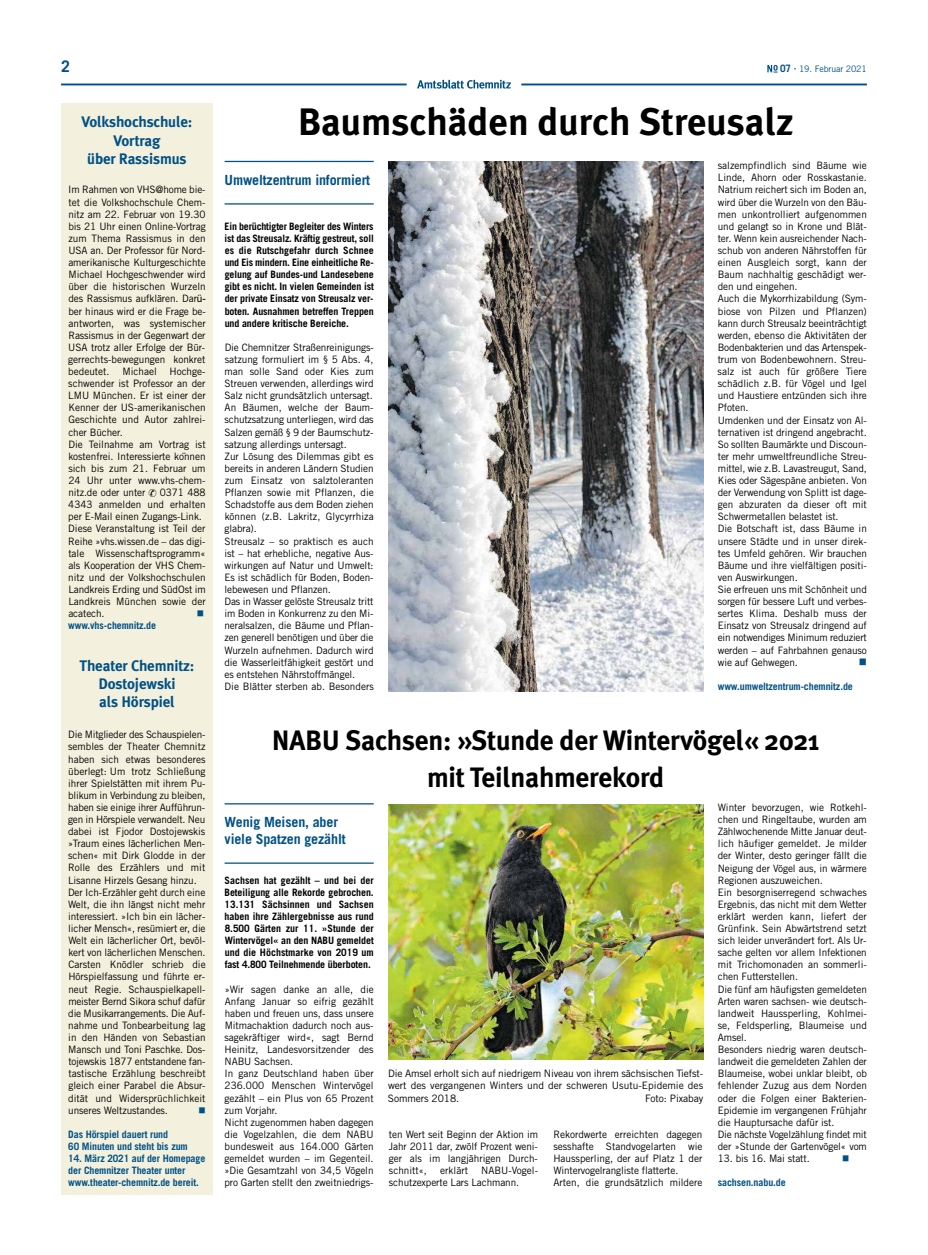
<style>
.page{position:relative;width:928px;height:1255px;background:#fff}
.page>*{position:absolute;margin:0;border:0;box-sizing:border-box;transform-origin:0 0}
.t1{font:700 38.25px "Meta Plus";color:#000}
.t2{font:700 28px/36.2px "Meta Plus";letter-spacing:-.01em;color:#000;text-align:center}
.t3{font:700 15.88px "Trade Gothic LT Std";color:#005186}
.t4{font:700 15.25px/18.4px "Meta Plus";letter-spacing:-.01em;color:#005186;text-align:center}
.t5{font:700 14px/16.9px "Trade Gothic LT Std";letter-spacing:-.01em;color:#005186}
.t6{font:11.5px "Wingdings";color:#005186;scale:.95 1}
.t7{font:10.25px/12.1px "Trade Gothic LT Std";letter-spacing:-.01em;color:#000}
.t8{font:700 10.25px/12.1px "Trade Gothic LT Std";letter-spacing:-.01em;color:#000;text-align:justify}
.t9{font:700 10.25px/12.1px "Trade Gothic LT Std";letter-spacing:-.01em;color:#005186}
.t10{font:10.25px "Wingdings";color:#005186;scale:.95 1}
.t11{font:8.88px "Trade Gothic LT Std";letter-spacing:-.01em;color:#005186}
.s1{font-weight:700;font-size:10.25px}
.s2{font-family:"Microsoft Sans Serif"}
</style>
<div class="page">
<hr style="left:61px;top:83px;width:345px;height:2px;background:#005186">
<hr style="left:521px;top:83px;width:345px;height:2px;background:#005186">
<svg style="left:417px;top:80px;width:94px;height:9px"></svg>
<svg style="left:767px;top:65px;width:10px;height:8px"></svg>
<div style="left:61px;top:103px;width:152px;height:1091px;background:#f3f0dd"></div>
<hr style="left:224px;top:161px;width:149px;height:1px;background:#005186">
<hr style="left:224px;top:203px;width:149px;height:1px;background:#005186">
<img style="left:388px;top:162px;width:315px;height:529px">
<hr style="left:224px;top:803px;width:149px;height:1px;background:#005186">
<hr style="left:224px;top:862px;width:149px;height:1px;background:#005186">
<img style="left:388px;top:804px;width:315px;height:255px">
<h3 class="t3" style="left:61px;top:57px;width:10px">2</h3>
<p class="t11" style="left:780px;top:64px;width:88px"><span class="s1">07</span> 19. Februar 2021</p>
<h3 class="t4" style="left:81px;top:113px;width:112px">Volkshochschule:<br>Vortrag<br>über Rassismus</h3>
<p class="t7" style="left:68px;top:184px;width:139px">Im Rahmen von VHS@home bie&shy;tet die Volkshochschule Chem&shy;nitz am 22. Februar von 19.30 bis 21 Uhr einen Online-Vortrag zum Thema Rassismus in den<br>USA an. Der Professor für Nord&shy;amerikanische Kulturgeschichte<br>Michael Hochgeschwender wird über die historischen Wurzeln des Rassismus aufklären. Dar<span class="s2">ü&shy;</span>ber hinaus wird er die Frage be&shy;antworten, was systemischer<br>Rassismus in der Gegenwart der<br>USA trotz aller Erfolge der Bür&shy;gerrechts-bewegungen konkret bedeutet. Michael Hochge&shy;schwender ist Professor an der<br>LMU München. Er ist einer der<br>Kenner der US-amerikanischen<br>Geschichte und Autor zahlrei&shy;cher Bücher.<br>Die Teilnahme am Vortrag ist kostenfrei. Interessierte kon<span class="s2">̈</span> nen sich bis zum 21. Februar um<br>24 Uhr unter www.vhs-chem&shy;nitz.de oder unter</p>
<p class="t7" style="left:68px;top:486px;width:139px;text-indent:91px">0371 488<br>4343 anmelden und erhalten per E-Mail einen Zugangs-Link.<br>Diese Veranstaltung ist Teil der<br>Reihe »vhs.wissen.de – das digi&shy;tale Wissenschaftsprogramm« als Kooperation der VHS Chem&shy;nitz und der Volkshochschulen<br>Landkreis Erding und SüdOst im<br>Landkreis München sowie der acatech.</p>
<p class="t10" style="left:197px;top:608px;width:9px">■</p>
<p class="t9" style="left:68px;top:619px;width:89px">www.vhs-chemnitz.de</p>
<h3 class="t4" style="left:79px;top:656px;width:116px">Theater Chemnitz:<br>Dostojewski<br>als Hörspiel</h3>
<p class="t7" style="left:68px;top:728px;width:139px">Die Mitglieder des Schauspielen&shy;sembles der Theater Chemnitz haben sich etwas besonderes überlegt: Um trotz Schließung ihrer Spielstätten mit ihrem Pu&shy;blikum in Verbindung zu bleiben, haben sie einige ihrer Aufführun&shy;gen in Hörspiele verwandelt. Neu dabei ist Fjodor Dostojewskis »Traum eines lächerlichen Men&shy;schen« mit Dirk Glodde in der<br>Rolle des Erzählers und mit<br>Lisanne Hirzels Gesang hinzu.<br>Der Ich-Erzähler geht durch eine<br>Welt, die ihn längst nicht mehr interessiert. »Ich bin ein lächer&shy;licher Mensch«, resümiert er, die<br>Welt ein lächerlicher Ort, bevöl&shy;kert von lächerlichen Menschen.<br>Carsten Knödler schrieb die<br>Hörspielfassung und führte er&shy;neut Regie. Schauspielkapell&shy;meister Bernd Sikora schuf dafür die Musikarrangements. Die Auf&shy;nahme und Tonbearbeitung lag in den Händen von Sebastian<br>Mansch und Toni Paschke. Dos&shy;tojewskis 1877 entstandene fan&shy;tastische Erzählung beschreibt gleich einer Parabel die Absur&shy;dität und Widersprüchlichkeit unseres Weltzustandes.</p>
<p class="t10" style="left:198px;top:1104px;width:9px">■</p>
<p class="t9" style="left:68px;top:1127px;width:121px">Das Hörspiel dauert rund<br>60 Minuten und steht bis zum</p>
<p class="t9" style="left:68px;top:1152px;width:138px">14. März 2021 auf der Homepage der Chemnitzer Theater unter www.theater-chemnitz.de bereit.</p>
<h1 class="t1" style="left:298px;top:100px;width:497px">Baumschäden durch Streusalz</h1>
<h3 class="t5" style="left:224px;top:171px;width:147px">Umweltzentrum informiert</h3>
<p class="t8" style="left:224px;top:220px;width:151px">Ein berüchtigter Begleiter des Winters ist das Streusalz. Kräftig gestreut, soll es die Rutschgefahr durch Schnee und Eis mindern. Eine einheitliche Re&shy;gelung auf Bundes-und Landesebene gibt es nicht. In vielen Gemeinden ist der private Einsatz von Streusalz ver&shy;boten. Ausnahmen betreffen Treppen und andere kritische Bereiche.</p>
<p class="t7" style="left:224px;top:341px;width:151px">Die Chemnitzer Straßenreinigungs&shy;satzung formuliert im § 5 Abs. 4, man solle Sand oder Kies zum<br>Streuen verwenden, allerdings wird<br>Salz nicht grundsätzlich untersagt.<br>An Bäumen, welche der Baum&shy;schutzsatzung unterliegen, wird das<br>Salzen gemäß § 9 der Baumschutz&shy;satzung allerdings untersagt.<br>Zur Lösung des Dilemmas gibt es bereits in anderen Ländern Studien zum Einsatz von salztoleranten<br>Pflanzen sowie mit Pflanzen, die<br>Schadstoffe aus dem Boden ziehen können (z.B. Lakritz, Glycyrrhiza glabra).<br>Streusalz – so praktisch es auch ist – hat erhebliche, negative Aus&shy;wirkungen auf Natur und Umwelt:<br>Es ist schädlich für Boden, Boden&shy;lebewesen und Pflanzen.<br>Das in Wasser gelöste Streusalz tritt im Boden in Konkurrenz zu den Mi&shy;neralsalzen, die Bäume und Pflan&shy;zen generell benötigen und über die<br>Wurzeln aufnehmen. Dadurch wird die Wasserleitfähigkeit gestört und es entstehen Nährstoffmängel.<br>Die Blätter sterben ab. Besonders</p>
<p class="t7" style="left:717px;top:159px;width:151px">salzempfindlich sind Bäume wie<br>Linde, Ahorn oder Rosskastanie.<br>Natrium reichert sich im Boden an, wird über die Wurzeln von den Bäu&shy;men unkontrolliert aufgenommen und gelangt so in Krone und Blät&shy;ter. Wenn kein ausreichender Nach&shy;schub von anderen Nährstoffen für einen Ausgleich sorgt, kann der<br>Baum nachhaltig geschädigt wer&shy;den und eingehen.<br>Auch die Mykorrhizabildung (Sym&shy;biose von Pilzen und Pflanzen) kann durch Streusalz beeinträchtigt werden, ebenso die Aktivitäten der<br>Bodenbakterien und das Artenspek&shy;trum von Bodenbewohnern. Streu&shy;salz ist auch für größere Tiere schädlich z.B. für Vögel und Igel und Haustiere entzünden sich ihre<br>Pfoten.<br>Umdenken und der Einsatz von Al&shy;ternativen ist dringend angebracht.<br>So sollten Baumärkte und Discoun&shy;ter mehr umweltfreundliche Streu&shy;mittel, wie z.B. Lavastreugut, Sand,<br>Kies oder Sägespäne anbieten. Von der Verwendung von Splitt ist dage&shy;gen abzuraten da dieser oft mit<br>Schwermetallen belastet ist.<br>Die Botschaft ist, dass Bäume in unsere Städte und in unser direk&shy;tes Umfeld gehören. Wir brauchen<br>Bäume und ihre vielfältigen positi&shy;ven Auswirkungen.<br>Sie erfreuen uns mit Schönheit und sorgen für bessere Luft und verbes&shy;sertes Klima. Deshalb muss der<br>Einsatz von Streusalz dringend auf ein notwendiges Minimum reduziert werden – auf Fahrbahnen genauso wie auf Gehwegen.</p>
<p class="t6" style="left:858px;top:655px;width:10px">■</p>
<p class="t9" style="left:717px;top:680px;width:136px">www.umweltzentrum-chemnitz.de</p>
<h2 class="t2" style="left:272px;top:722px;width:549px">NABU Sachsen: »Stunde der Wintervögel« 2021 mit Teilnahmerekord</h2>
<h3 class="t5" style="left:224px;top:813px;width:122px">Wenig Meisen, aber viele Spatzen gezählt</h3>
<p class="t8" style="left:224px;top:873px;width:151px">Sachsen hat gezählt – und bei der Beteiligung alle Rekorde gebrochen.<br>13.131 Sächsinnen und Sachsen haben ihre Zählergebnisse aus rund 8.500 Gärten zur 11. »Stunde der Wintervögel« an den NABU gemeldet und die Höchstmarke von 2019 um fast 4.800 Teilnehmende überboten.</p>
<p class="t7" style="left:224px;top:982px;width:151px">»Wir sagen danke an alle, die<br>Anfang Januar so eifrig gezählt haben und freuen uns, dass unsere<br>Mitmachaktion dadurch noch aus&shy;sagekräftiger wird«, sagt Bernd<br>Heinitz, Landesvorsitzender des<br>NABU Sachsen.<br>In ganz Deutschland haben über<br>236.000 Menschen Wintervögel gezählt – ein Plus von 65 Prozent zum Vorjahr.<br>Nicht zugenommen haben dagegen die Vogelzahlen, die dem NABU bundesweit aus 164.000 Gärten gemeldet wurden – im Gegenteil. »Die Gesamtzahl von 34,5 Vögeln pro Garten stellt den zweitniedrigs-</p>
<p class="t7" style="left:388px;top:1067px;width:317px;text-align:justify">Die Amsel erholt sich auf niedrigem Niveau von ihrem sächsischen Tiefst&shy;wert des vergangenen Winters und der schweren Usutu-Epidemie des Sommers 2018.</p>
<p class="t7" style="left:645px;top:1091px;width:60px">Foto: Pixabay</p>
<p class="t7" style="left:389px;top:1127px;width:151px;text-align:justify">ten Wert seit Beginn der Aktion im Jahr 2011 dar, zwölf Prozent weni&shy;ger als im langjährigen Durch&shy;schnitt«,</p>
<p class="t7" style="left:389px;top:1164px;width:150px;text-indent:92px">NABU-Vogel&shy;schutzexperte Lars Lachmann.</p>
<p class="t7" style="left:440px;top:1164px;width:29px">erklärt</p>
<p class="t7" style="left:553px;top:1127px;width:151px">Rekordwerte erreichten dagegen sesshafte Standvogelarten wie Haussperling, der auf Platz 1 der Wintervogelrangliste flatterte.<br>Arten, die grundsätzlich mildere</p>
<p class="t7" style="left:717px;top:801px;width:151px">Winter bevorzugen, wie Rotkehl&shy;chen und Ringeltaube, wurden am<br>Zählwochenende Mitte Januar deut&shy;lich häufiger gemeldet. Je milder der Winter, desto geringer fällt die<br>Neigung der Vögel aus, in wärmere<br>Regionen auszuweichen.<br>Ein besorgniserregend schwaches<br>Ergebnis, das nicht mit dem Wetter erklärt werden kann, liefert der<br>Grünfink. Sein Abwärtstrend setzt sich leider unverändert fort. Als Ur&shy;sache gelten vor allem Infektionen mit Trichomonaden an sommerli&shy;chen Futterstellen.<br>Die fünf am häufigsten gemeldeten<br>Arten waren sachsen- wie deutsch&shy;landweit Haussperling, Kohlmei&shy;se, Feldsperling, Blaumeise und<br>Amsel.<br>Besonders niedrig waren deutsch&shy;landweit die gemeldeten Zahlen der<br>Blaumeise, wobei unklar bleibt, ob fehlender Zuzug aus dem Norden oder die Folgen einer Bakterien-<br>Epidemie im vergangenen Frühjahr die Hauptursache dafür ist.<br>Die nächste Vogelzählung findet mit der »Stunde der Gartenvögel« vom</p>
<p class="t7" style="left:717px;top:1152px;width:93px">13. bis 16. Mai statt.</p>
<p class="t10" style="left:842px;top:1152px;width:9px">■</p>
<p class="t9" style="left:717px;top:1176px;width:69px">sachsen.nabu.de</p>
</div>
